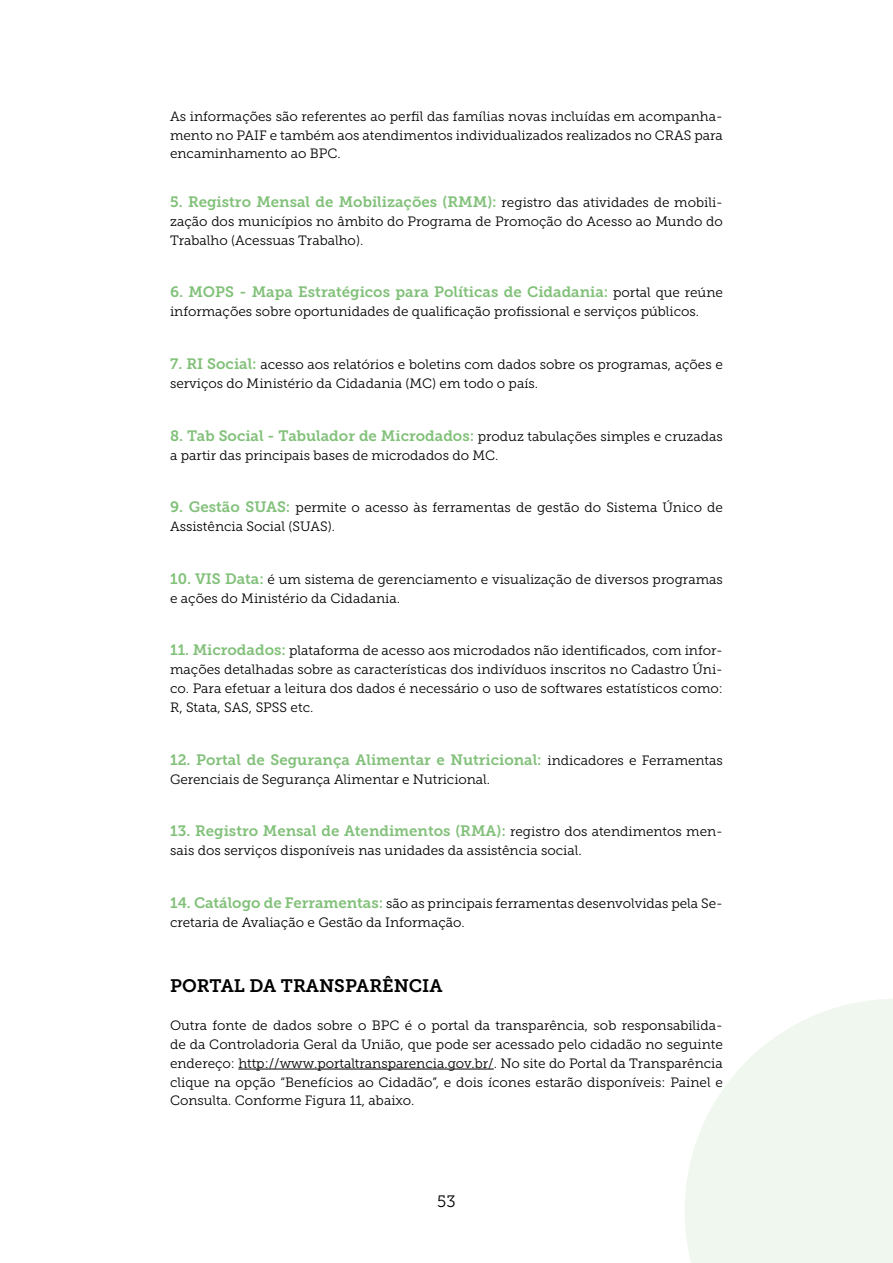
<style>
.page{position:relative;width:893px;height:1263px;background:#fff}
.page>*{position:absolute;margin:0;border:0;box-sizing:border-box;transform-origin:0 0}
.t1{font:18px "Museo Slab 700";color:#000}
.t2{font:16.5px "Museo Slab 300";color:#000}
.t3{font:15px "Museo Slab 700";color:#82c17a}
.t4{font:13.5px/18.9px "Museo Slab 300";color:#000}
.s1{font-family:"Museo Slab 300";font-size:13.5px;color:#000}
.s2{font-family:"Museo Slab 700";font-size:15px;color:#82c17a}
</style>
<div class="page">
<svg style="left:685px;top:999px;width:207px;height:263px;fill:#f0f7ef"></svg>
<hr style="left:238px;top:1069px;width:256px;height:1px;background:#000">
<p class="t4" style="left:170px;top:107px;width:554px;text-align:justify">As informações são referentes ao perfil das famílias novas incluídas em acompanha&shy;mento no PAIF e também aos atendimentos individualizados realizados no CRAS para encaminhamento ao BPC.</p>
<p class="t3" style="left:170px;top:193px;width:554px">5. Registro Mensal de Mobilizações (RMM): <span class="s1">registro das atividades de mobili-</span></p>
<p class="t4" style="left:170px;top:212px;width:554px">zação dos municípios no âmbito do Programa de Promoção do Acesso ao Mundo do<br>Trabalho (Acessuas Trabalho).</p>
<p class="t3" style="left:170px;top:284px;width:554px">6. MOPS - Mapa Estratégicos para Políticas de Cidadania: <span class="s1">portal que reúne</span></p>
<p class="t4" style="left:170px;top:302px;width:531px">informações sobre oportunidades de qualificação profissional e serviços públicos.</p>
<p class="t4" style="left:170px;top:355px;width:554px"><span class="s2">7. RI Social:</span> acesso aos relatórios e boletins com dados sobre os programas, ações e serviços do Ministério da Cidadania (MC) em todo o país.</p>
<p class="t3" style="left:170px;top:427px;width:554px">8. Tab Social - Tabulador de Microdados: <span class="s1">produz tabulações simples e cruzadas</span></p>
<p class="t4" style="left:170px;top:445px;width:330px">a partir das principais bases de microdados do MC.</p>
<p class="t4" style="left:170px;top:498px;width:554px"><span class="s2">9. Gestão SUAS:</span> permite o acesso às ferramentas de gestão do Sistema Único de<br>Assistência Social (SUAS).</p>
<p class="t4" style="left:170px;top:570px;width:554px"><span class="s2">10. VIS Data:</span> é um sistema de gerenciamento e visualização de diversos programas e ações do Ministério da Cidadania.</p>
<p class="t4" style="left:170px;top:641px;width:554px;text-align:justify"><span class="s2">11. Microdados:</span> plataforma de acesso aos microdados não identificados, com infor&shy;mações detalhadas sobre as características dos indivíduos inscritos no Cadastro Úni&shy;co. Para efetuar a leitura dos dados é necessário o uso de softwares estatísticos como:<br>R, Stata, SAS, SPSS etc.</p>
<p class="t3" style="left:170px;top:751px;width:554px">12. Portal de Segurança Alimentar e Nutricional: <span class="s1">indicadores e Ferramentas</span></p>
<p class="t4" style="left:170px;top:770px;width:322px">Gerenciais de Segurança Alimentar e Nutricional.</p>
<p class="t3" style="left:170px;top:823px;width:554px">13. Registro Mensal de Atendimentos (RMA): <span class="s1">registro dos atendimentos men-</span></p>
<p class="t4" style="left:170px;top:841px;width:413px">sais dos serviços disponíveis nas unidades da assistência social.</p>
<p class="t4" style="left:170px;top:894px;width:554px"><span class="s2">14. Catálogo de Ferramentas:</span> são as principais ferramentas desenvolvidas pela Se&shy;cretaria de Avaliação e Gestão da Informação.</p>
<h1 class="t1" style="left:170px;top:976px;width:274px">PORTAL DA TRANSPARÊNCIA</h1>
<p class="t4" style="left:170px;top:1016px;width:554px;text-align:justify">Outra fonte de dados sobre o BPC é o portal da transparência, sob responsabilida&shy;de da Controladoria Geral da União, que pode ser acessado pelo cidadão no seguinte endereço: http://www.portaltransparencia.gov.br/. No site do Portal da Transparência clique na opção “Benefícios ao Cidadão”, e dois ícones estarão disponíveis: Painel e Consulta. Conforme Figura 11, abaixo.</p>
<p class="t2" style="left:437px;top:1192px;width:20px">53</p>
</div>
